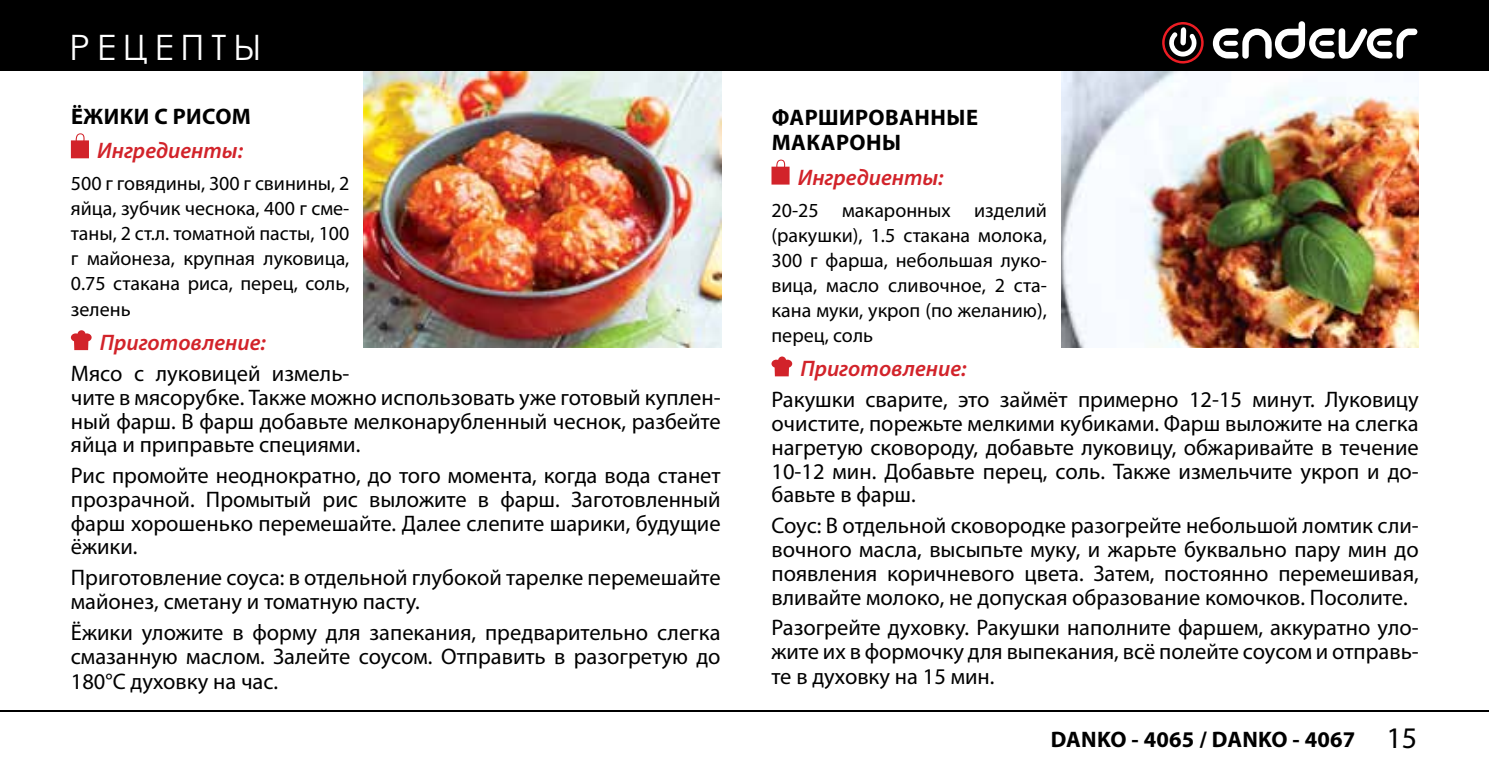
<style>
.page{position:relative;width:1489px;height:780px;background:#fff}
.page>*{position:absolute;margin:0;border:0;box-sizing:border-box;transform-origin:0 0}
.t1{font:35px "Century Gothic";letter-spacing:.2em;color:#fff}
.t2{font:30px "Myriad Pro";color:#000}
.t3{font:22.5px/23.8px "Myriad Pro";color:#000;text-align:justify}
.t4{font:700 22.5px "Myriad Pro";letter-spacing:.01em;color:#000}
.t5{font:italic 600 22.5px "Myriad Pro";color:#d2232a}
.t6{font:20px/25px "Myriad Pro";color:#000;text-align:justify}
</style>
<div class="page">
<div style="left:0;top:0;width:1488px;height:71px;background:#000"></div>
<hr style="left:0;top:710px;width:1488px;height:1px;background:#000">
<svg style="left:1212px;top:21px;width:205px;height:38px"></svg>
<svg style="left:1162px;top:22px;width:42px;height:42px"></svg>
<svg style="left:71px;top:133px;width:18px;height:25px"></svg>
<svg style="left:71px;top:330px;width:21px;height:20px"></svg>
<svg style="left:771px;top:160px;width:18px;height:24px"></svg>
<svg style="left:771px;top:356px;width:21px;height:20px"></svg>
<img style="left:363px;top:71px;width:358px;height:277px">
<img style="left:1061px;top:71px;width:357px;height:277px">
<h1 class="t1" style="left:69px;top:23px;width:193px">РЕЦЕПТЫ</h1>
<p class="t4" style="left:71px;top:101px;width:30px">Ёжики</p>
<p class="t4" style="left:154px;top:101px;width:35px">с рисом</p>
<p class="t5" style="left:97px;top:136px;width:147px">Ингредиенты:</p>
<p class="t6" style="left:71px;top:171px;width:280px">500 г говядины, 300 г свинины, 2 яйца, зубчик чеснока, 400 г сме&shy;таны, 2 ст.л. томатной пасты, 100 г майонеза, крупная луковица, 0.75 стакана риса, перец, соль, зелень</p>
<p class="t5" style="left:100px;top:328px;width:168px">Приготовление:</p>
<p class="t3" style="left:71px;top:361px;width:651px;text-align:left">Мясо с луковицей измель-<br>чите в мясорубке. Также можно использовать уже готовый куплен&shy;ный фарш. В фарш добавьте мелконарубленный чеснок, разбейте яйца и приправьте специями.</p>
<p class="t3" style="left:71px;top:463px;width:651px">Рис промойте неоднократно, до того момента, когда вода станет прозрачной. Промытый рис выложите в фарш. Заготовленный фарш хорошенько перемешайте. Далее слепите шарики, будущие ёжики.</p>
<p class="t3" style="left:71px;top:565px;width:651px">Приготовление соуса: в отдельной глубокой тарелке перемешайте майонез, сметану и томатную пасту.</p>
<p class="t3" style="left:71px;top:619px;width:651px;line-height:24.5px">Ёжики уложите в форму для запекания, предварительно слегка смазанную маслом. Залейте соусом. Отправить в разогретую до 180°C духовку на час.</p>
<p class="t4" style="left:771px;top:103px;width:84px">Фаршированны</p>
<p class="t4" style="left:965px;top:103px;width:14px">е</p>
<p class="t4" style="left:771px;top:128px;width:17px">макароны</p>
<p class="t5" style="left:797px;top:163px;width:147px">Ингредиенты:</p>
<p class="t6" style="left:771px;top:197px;width:277px">20-25 макаронных изделий (ракушки), 1.5 стакана молока, 300 г фарша, небольшая луко&shy;вица, масло сливочное, 2 ста&shy;кана муки, укроп (по желанию), перец, соль</p>
<p class="t5" style="left:800px;top:354px;width:168px">Приготовление:</p>
<p class="t3" style="left:771px;top:387px;width:648px">Ракушки сварите, это займёт примерно 12-15 минут. Луковицу очистите, порежьте мелкими кубиками. Фарш выложите на слегка нагретую сковороду, добавьте луковицу, обжаривайте в течение 10-12 мин. Добавьте перец, соль. Также измельчите укроп и до&shy;бавьте в фарш.</p>
<p class="t3" style="left:771px;top:513px;width:649px">Соус: В отдельной сковородке разогрейте небольшой ломтик сли&shy;вочного масла, высыпьте муку, и жарьте буквально пару мин до появления коричневого цвета. Затем, постоянно перемешивая, вливайте молоко, не допуская образование комочков. Посолите.</p>
<p class="t3" style="left:771px;top:615px;width:648px;line-height:24.5px">Разогрейте духовку. Ракушки наполните фаршем, аккуратно уло&shy;жите их в формочку для выпекания, всё полейте соусом и отправь&shy;те в духовку на 15 мин.</p>
<p class="t4" style="left:1050px;top:724px;width:306px">DANKO - 4065 / DANKO - 4067</p>
<h2 class="t2" style="left:1386px;top:719px;width:32px">15</h2>
</div>
